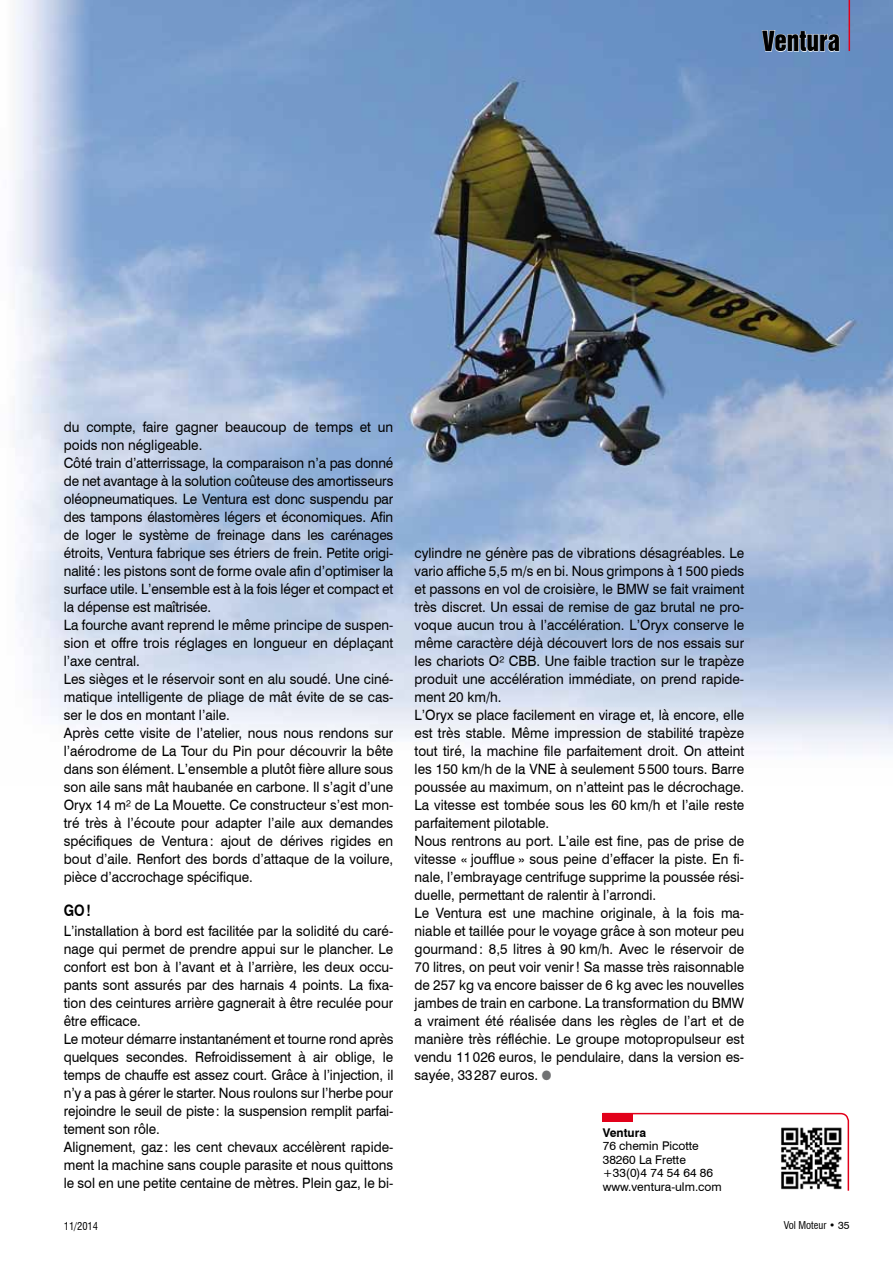
<style>
.page{position:relative;width:893px;height:1263px;background:#fff}
.page>*{position:absolute;margin:0;border:0;box-sizing:border-box;transform-origin:0 0}
.t1{font:25.5px "Swiss 921 BT Regular A";letter-spacing:-.005em;color:#000}
.t2{font:700 15.75px "Swiss 721 BT";color:#000;scale:.85 1}
.t3{font:14.25px/18px "Swiss 721 BT";color:#000;scale:.95 1}
.t4{font:12px/13.5px "Swiss 721 BT";color:#000}
.t5{font:700 12px "Swiss 721 BT";color:#000}
.t6{font:condensed 10.5px "Swiss 721 BT";color:#000}
.s1{color:#707172}
.s2{font-stretch:normal}
</style>
<div class="page">
<img style="left:13px;top:0;width:880px;height:753px">
<svg style="left:762px;top:30px;width:78px;height:22px;background:#93aed3"></svg>
<hr style="left:849px;top:0;width:1px;height:51px;background:#e2001a">
<svg style="left:602px;top:1112px;width:248px;height:79px"></svg>
<div style="left:603px;top:1113px;width:30px;height:9px;background:#e2001a"></div>
<img style="left:779px;top:1127px;width:64px;height:64px">
<h1 class="t1" style="left:762px;top:24px;width:79px">Ventura</h1>
<p class="t3" style="left:64px;top:418px;width:348px">du compte, faire gagner beaucoup de temps et un poids non négligeable.<br>Côté train d’atterrissage, la comparaison n’a pas donné de net avantage à la solution coûteuse des amortisseurs oléopneumatiques. Le Ventura est donc suspendu par des tampons élastomères légers et économiques. Afin de loger le système de freinage dans les carénages étroits, Ventura fabrique ses étriers de frein. Petite origi&shy;nalité: les pistons sont de forme ovale afin d’optimiser la surface utile. L’ensemble est à la fois léger et compact et la dépense est maîtrisée.<br>La fourche avant reprend le même principe de suspen&shy;sion et offre trois réglages en longueur en déplaçant l’axe central.<br>Les sièges et le réservoir sont en alu soudé. Une ciné&shy;matique intelligente de pliage de mât évite de se cas&shy;ser le dos en montant l’aile.<br>Après cette visite de l’atelier, nous nous rendons sur l’aérodrome de La Tour du Pin pour découvrir la bête dans son élément. L’ensemble a plutôt fière allure sous son aile sans mât haubanée en carbone. Il s’agit d’une Oryx 14 m² de La Mouette. Ce constructeur s’est mon&shy;tré très à l’écoute pour adapter l’aile aux demandes spécifiques de Ventura: ajout de dérives rigides en bout d’aile. Renfort des bords d’attaque de la voilure, pièce d’accrochage spécifique.</p>
<p class="t2" style="left:64px;top:900px;width:33px">GO !</p>
<p class="t3" style="left:64px;top:922px;width:348px">L’installation à bord est facilitée par la solidité du caré&shy;nage qui permet de prendre appui sur le plancher. Le confort est bon à l’avant et à l’arrière, les deux occu&shy;pants sont assurés par des harnais 4 points. La fixa&shy;tion des ceintures arrière gagnerait à être reculée pour être efficace.<br>Le moteur démarre instantanément et tourne rond après quelques secondes. Refroidissement à air oblige, le temps de chauffe est assez court. Grâce à l’injection, il n’y a pas à gérer le starter. Nous roulons sur l’herbe pour rejoindre le seuil de piste: la suspension remplit parfai&shy;tement son rôle.<br>Alignement, gaz : les cent chevaux accélèrent rapide&shy;ment la machine sans couple parasite et nous quittons le sol en une petite centaine de mètres. Plein gaz, le bi-</p>
<p class="t3" style="left:415px;top:544px;width:348px">cylindre ne génère pas de vibrations désagréables. Le vario affiche 5,5 m/s en bi. Nous grimpons à 1500 pieds et passons en vol de croisière, le BMW se fait vraiment très discret. Un essai de remise de gaz brutal ne pro&shy;voque aucun trou à l’accélération. L’Oryx conserve le même caractère déjà découvert lors de nos essais sur les chariots O² CBB. Une faible traction sur le trapèze produit une accélération immédiate, on prend rapide&shy;ment 20 km/h.<br>L’Oryx se place facilement en virage et, là encore, elle est très stable. Même impression de stabilité trapèze tout tiré, la machine file parfaitement droit. On atteint les 150 km/h de la VNE à seulement 5500 tours. Barre poussée au maximum, on n’atteint pas le décrochage.<br>La vitesse est tombée sous les 60 km/h et l’aile reste parfaitement pilotable.<br>Nous rentrons au port. L’aile est fine, pas de prise de vitesse « joufflue » sous peine d’effacer la piste. En fi&shy;nale, l’embrayage centrifuge supprime la poussée rési&shy;duelle, permettant de ralentir à l’arrondi.<br>Le Ventura est une machine originale, à la fois ma&shy;niable et taillée pour le voyage grâce à son moteur peu gourmand: 8,5 litres à 90 km/h. Avec le réservoir de 70 litres, on peut voir venir! Sa masse très raisonnable de 257 kg va encore baisser de 6 kg avec les nouvelles jambes de train en carbone. La transformation du BMW a vraiment été réalisée dans les règles de l’art et de manière très réfléchie. Le groupe motopropulseur est vendu 11026 euros, le pendulaire, dans la version es&shy;sayée, 33287 euros. <span class="s1">●</span></p>
<p class="t5" style="left:603px;top:1125px;width:45px">Ventura</p>
<p class="t4" style="left:603px;top:1139px;width:121px">76 chemin Picotte<br>38260 La Frette +33(0)4 74 54 64 86 www.ventura-ulm.com</p>
<p class="t6" style="left:64px;top:1220px;width:36px">11/2014</p>
<p class="t6" style="left:784px;top:1219px;width:68px">Vol Moteur <span class="s2">• 35</span></p>
</div>
